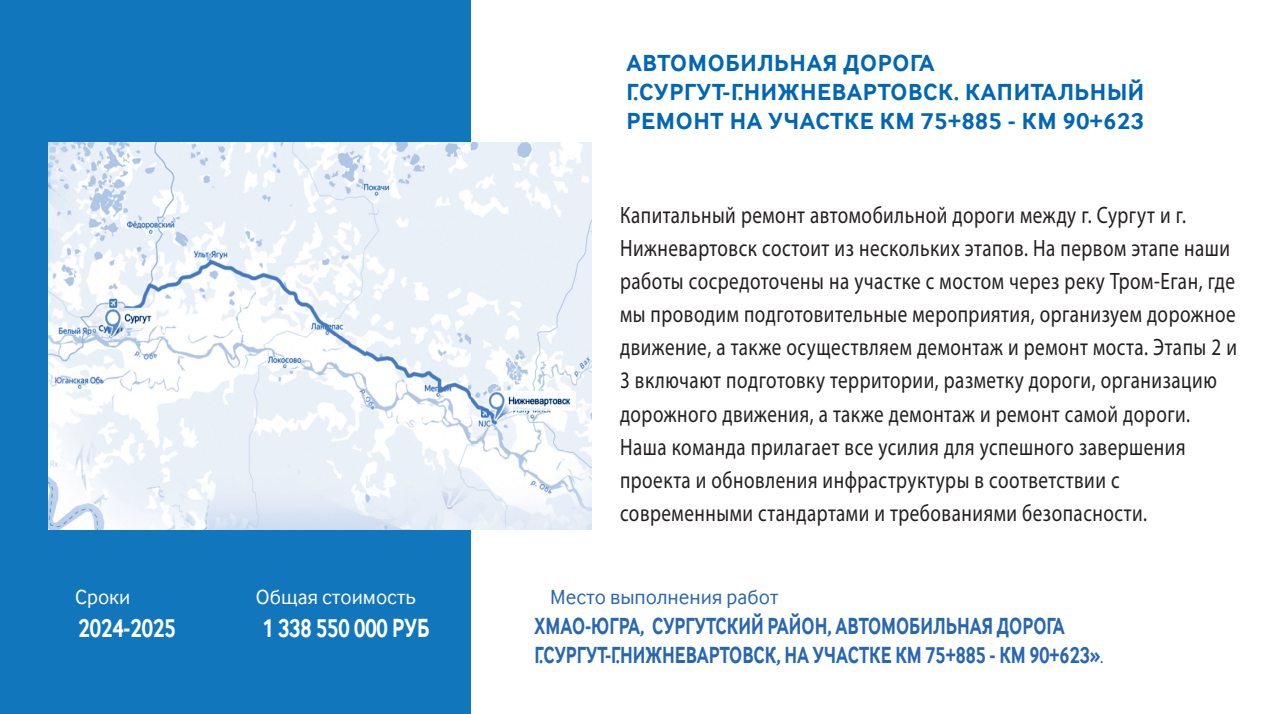
<style>
.page{position:relative;width:1263px;height:714px;background:#fff}
.page>*{position:absolute;margin:0;border:0;box-sizing:border-box;transform-origin:0 0}
.t1{font:700 27px "Inter Face";color:#fff;scale:.77 1}
.t2{font:700 24px/28.8px "Inter Face";color:#2866b2;scale:.77 1}
.t3{font:700 24px/28.8px "Inter Face";letter-spacing:.025em;color:#0167b4}
.t4{font:23.7px/33px "Myriad Pro";letter-spacing:.025em;color:#231f20;scale:.81 1}
.t5{font:21px "Inter Face";color:#2866b2}
.t6{font:21px "Inter Face";color:#fff}
.s1{font-family:"Intercom";font-weight:300}
</style>
<div class="page">
<div style="left:0;top:0;width:471px;height:713px;background:#1276bd"></div>
<img style="left:48px;top:143px;width:544px;height:386px">
<p class="t6" style="left:75px;top:584px;width:57px">Сроки</p>
<p class="t6" style="left:256px;top:584px;width:162px">Общая стоимость</p>
<p class="t1" style="left:263px;top:612px;width:218px">1 338 550 000 РУБ</p>
<p class="t1" style="left:79px;top:612px;width:128px">2024-2025</p>
<p class="t3" style="left:626px;top:49px;width:519px">АВТОМОБИЛЬНАЯ ДОРОГА<br>Г.СУРГУТ-Г.НИЖНЕВАРТОВСК. КАПИТАЛЬНЫЙ<br>РЕМОНТ НА УЧАСТКЕ КМ 75+885 - КМ 90+623</p>
<p class="t4" style="left:620px;top:198px;width:763px">Капитальный ремонт автомобильной дороги между г. Сургут и г.<br>Нижневартовск состоит из нескольких этапов. На первом этапе наши работы сосредоточены на участке с мостом через реку Тром-Еган, где мы проводим подготовительные мероприятия, организуем дорожное движение, а также осуществляем демонтаж и ремонт моста. Этапы 2 и 3 включают подготовку территории, разметку дороги, организацию дорожного движения, а также демонтаж и ремонт самой дороги.<br>Наша команда прилагает все усилия для успешного завершения проекта и обновления инфраструктуры в соответствии с современными стандартами и требованиями безопасности.</p>
<p class="t5" style="left:550px;top:584px;width:230px">Место выполнения работ</p>
<p class="t2" style="left:535px;top:611px;width:740px">ХМАО-ЮГРА, СУРГУТСКИЙ РАЙОН, АВТОМОБИЛЬНАЯ ДОРОГА<br>Г.СУРГУТ-Г.НИЖНЕВАРТОВСК, НА УЧАСТКЕ КМ 75+885 - КМ 90+623»<span class="s1">.</span></p>
</div>
